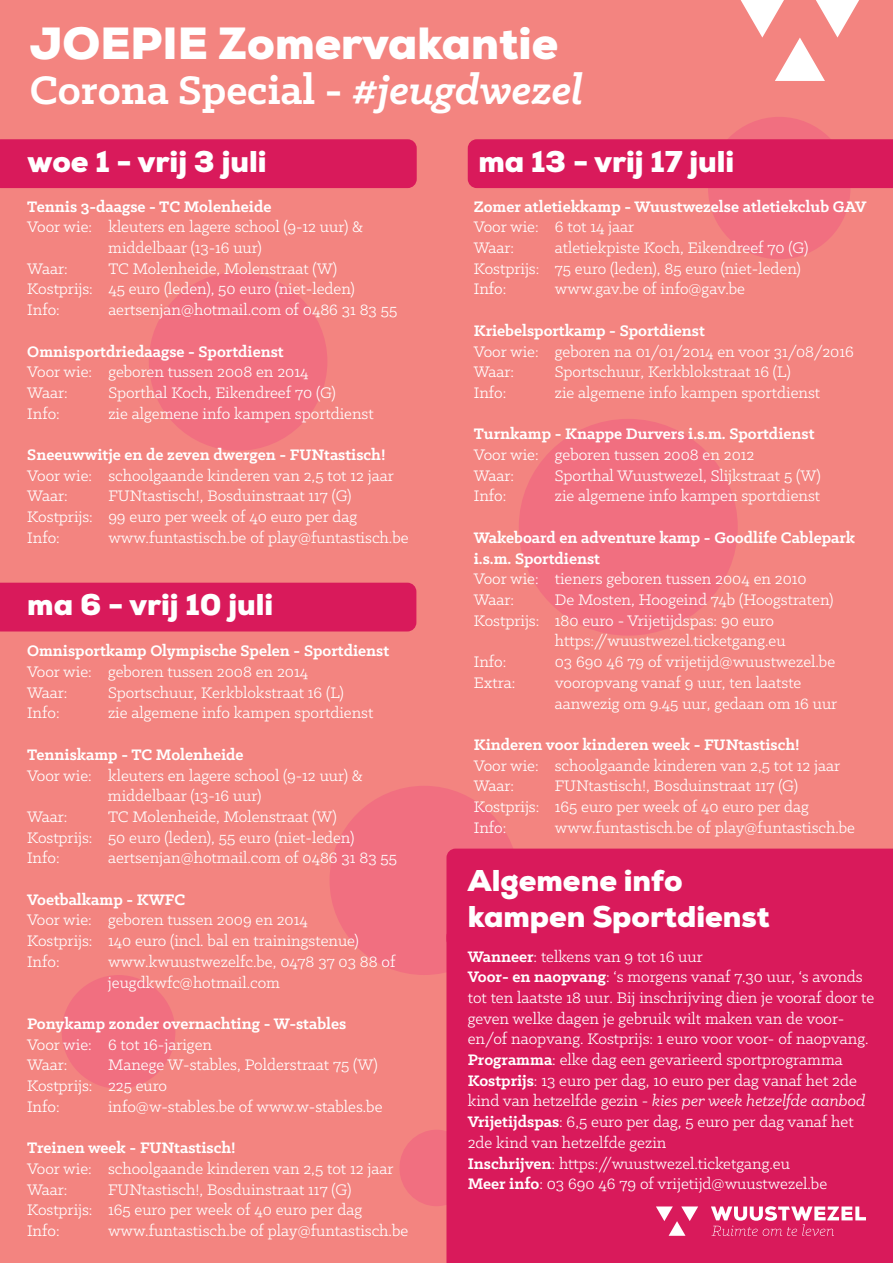
<style>
.page{position:relative;width:893px;height:1263px;background:#f38480}
.page>*{position:absolute;margin:0;border:0;box-sizing:border-box;transform-origin:0 0}
.t1{font:700 45px "Klinic Slab";color:#fff}
.t2{font:900 45px "Nexa";color:#fff}
.t3{font:900 30px "Nexa";color:#fff}
.t4{font:17.25px/20.7px "Klinic Slab";color:#fff}
.t5{font:700 17.25px/20.7px "Klinic Slab";color:#fff}
.s1{font-style:italic}
.s2{font-weight:700}
</style>
<div class="page">
<div style="left:0;top:139px;width:417px;height:49px;background:#d91a5b"></div>
<svg style="left:741px;top:0;width:118px;height:81px"></svg>
<div style="left:149px;top:272px;width:178px;height:179px;background:#f16f80;border-radius:50%"></div>
<div style="left:0;top:583px;width:416px;height:48px;background:#d91a5b"></div>
<div style="left:330px;top:786px;width:189px;height:189px;background:#f16f80;border-radius:50%"></div>
<div style="left:519px;top:419px;width:219px;height:217px;background:#f16f80;border-radius:50%"></div>
<div style="left:399px;top:1130px;width:75px;height:76px;background:#f16f80;border-radius:50%"></div>
<div style="left:446px;top:948px;width:447px;height:315px;background:#d91a5b"></div>
<div style="left:62px;top:975px;width:113px;height:114px;background:#f16f80;border-radius:50%"></div>
<div style="left:708px;top:117px;width:142px;height:142px;background:#f16f80;border-radius:50%"></div>
<svg style="left:656px;top:1206px;width:42px;height:30px"></svg>
<svg style="left:711px;top:1206px;width:155px;height:30px;background:#e45d8a"></svg>
<div style="left:468px;top:139px;width:425px;height:49px;background:#d91a5b"></div>
<div style="left:446px;top:848px;width:447px;height:100px;background:#d91a5b"></div>
<p class="t2" style="left:30px;top:14px;width:530px">JOEPIE Zomervakantie</p>
<p class="t1" style="left:30px;top:60px;width:555px">Corona Special - <span class="s1">#jeugdwezel</span></p>
<p class="t3" style="left:28px;top:142px;width:240px">woe 1 - vrij 3 juli</p>
<p class="t5" style="left:27px;top:196px;width:246px">Tennis 3-daagse - TC Molenheide</p>
<p class="t4" style="left:27px;top:216px;width:338px">Voor wie: kleuters en lagere school (9-12 uur) &amp;</p>
<p class="t4" style="left:108px;top:237px;width:155px">middelbaar (13-16 uur)</p>
<p class="t4" style="left:27px;top:258px;width:42px">Waar:</p>
<p class="t4" style="left:108px;top:258px;width:230px">TC Molenheide, Molenstraat (W)</p>
<p class="t4" style="left:27px;top:278px;width:329px">Kostprijs: 45 euro (leden), 50 euro (niet-leden)</p>
<p class="t4" style="left:27px;top:299px;width:34px">Info:</p>
<p class="t4" style="left:108px;top:299px;width:290px">aertsenjan@hotmail.com of 0486 31 83 55</p>
<p class="t5" style="left:27px;top:340px;width:258px">Omnisportdriedaagse - Sportdienst</p>
<p class="t4" style="left:27px;top:361px;width:283px">Voor wie: geboren tussen 2008 en 2014</p>
<p class="t4" style="left:27px;top:382px;width:42px">Waar:</p>
<p class="t4" style="left:108px;top:382px;width:229px">Sporthal Koch, Eikendreef 70 (G)</p>
<p class="t4" style="left:27px;top:402px;width:34px">Info:</p>
<p class="t4" style="left:108px;top:402px;width:267px">zie algemene info kampen sportdienst</p>
<p class="t5" style="left:27px;top:444px;width:360px">Sneeuwwitje en de zeven dwergen - FUNtastisch!</p>
<p class="t4" style="left:27px;top:465px;width:368px">Voor wie: schoolgaande kinderen van 2,5 tot 12 jaar</p>
<p class="t4" style="left:27px;top:485px;width:42px">Waar:</p>
<p class="t4" style="left:108px;top:485px;width:245px">FUNtastisch!, Bosduinstraat 117 (G)</p>
<p class="t4" style="left:27px;top:506px;width:331px">Kostprijs: 99 euro per week of 40 euro per dag</p>
<p class="t4" style="left:27px;top:527px;width:34px">Info:</p>
<p class="t4" style="left:108px;top:527px;width:302px">www.funtastisch.be of play@funtastisch.be</p>
<p class="t3" style="left:27px;top:585px;width:247px">ma 6 - vrij 10 juli</p>
<p class="t5" style="left:27px;top:640px;width:364px">Omnisportkamp Olympische Spelen - Sportdienst</p>
<p class="t4" style="left:27px;top:661px;width:283px">Voor wie: geboren tussen 2008 en 2014</p>
<p class="t4" style="left:27px;top:681px;width:42px">Waar:</p>
<p class="t4" style="left:108px;top:681px;width:237px">Sportschuur, Kerkblokstraat 16 (L)</p>
<p class="t4" style="left:27px;top:702px;width:34px">Info:</p>
<p class="t4" style="left:108px;top:702px;width:267px">zie algemene info kampen sportdienst</p>
<p class="t5" style="left:27px;top:744px;width:218px">Tenniskamp - TC Molenheide</p>
<p class="t4" style="left:27px;top:764px;width:338px">Voor wie: kleuters en lagere school (9-12 uur) &amp;</p>
<p class="t4" style="left:108px;top:785px;width:155px">middelbaar (13-16 uur)</p>
<p class="t4" style="left:27px;top:806px;width:42px">Waar:</p>
<p class="t4" style="left:108px;top:806px;width:230px">TC Molenheide, Molenstraat (W)</p>
<p class="t4" style="left:27px;top:826px;width:329px">Kostprijs: 50 euro (leden), 55 euro (niet-leden)</p>
<p class="t4" style="left:27px;top:847px;width:34px">Info:</p>
<p class="t4" style="left:108px;top:847px;width:290px">aertsenjan@hotmail.com of 0486 31 83 55</p>
<p class="t5" style="left:27px;top:889px;width:160px">Voetbalkamp - KWFC</p>
<p class="t4" style="left:27px;top:909px;width:282px">Voor wie: geboren tussen 2009 en 2014</p>
<p class="t4" style="left:27px;top:930px;width:333px">Kostprijs: 140 euro (incl. bal en trainingstenue)</p>
<p class="t4" style="left:27px;top:951px;width:34px">Info:</p>
<p class="t4" style="left:108px;top:951px;width:289px">www.kwuustwezelfc.be, 0478 37 03 88 of</p>
<p class="t4" style="left:108px;top:971px;width:174px">jeugdkwfc@hotmail.com</p>
<p class="t5" style="left:27px;top:1013px;width:321px">Ponykamp zonder overnachting - W-stables</p>
<p class="t4" style="left:27px;top:1033px;width:187px">Voor wie: 6 tot 16-jarigen</p>
<p class="t4" style="left:27px;top:1054px;width:42px">Waar:</p>
<p class="t4" style="left:108px;top:1054px;width:271px">Manege W-stables, Polderstraat 75 (W)</p>
<p class="t4" style="left:27px;top:1075px;width:142px">Kostprijs: 225 euro</p>
<p class="t4" style="left:27px;top:1095px;width:34px">Info:</p>
<p class="t4" style="left:108px;top:1095px;width:276px">info@w-stables.be of www.w-stables.be</p>
<p class="t5" style="left:27px;top:1137px;width:210px">Treinen week - FUNtastisch!</p>
<p class="t4" style="left:27px;top:1158px;width:368px">Voor wie: schoolgaande kinderen van 2,5 tot 12 jaar</p>
<p class="t4" style="left:27px;top:1178px;width:42px">Waar:</p>
<p class="t4" style="left:108px;top:1178px;width:245px">FUNtastisch!, Bosduinstraat 117 (G)</p>
<p class="t4" style="left:27px;top:1199px;width:337px">Kostprijs: 165 euro per week of 40 euro per dag</p>
<p class="t4" style="left:27px;top:1220px;width:34px">Info:</p>
<p class="t4" style="left:108px;top:1220px;width:302px">www.funtastisch.be of play@funtastisch.be</p>
<p class="t3" style="left:478px;top:142px;width:257px">ma 13 - vrij 17 juli</p>
<p class="t5" style="left:474px;top:196px;width:394px">Zomer atletiekkamp - Wuustwezelse atletiekclub GAV</p>
<p class="t4" style="left:474px;top:216px;width:162px">Voor wie: 6 tot 14 jaar</p>
<p class="t4" style="left:474px;top:237px;width:42px">Waar:</p>
<p class="t4" style="left:555px;top:237px;width:255px">atletiekpiste Koch, Eikendreef 70 (G)</p>
<p class="t4" style="left:474px;top:258px;width:329px">Kostprijs: 75 euro (leden), 85 euro (niet-leden)</p>
<p class="t4" style="left:474px;top:278px;width:34px">Info:</p>
<p class="t4" style="left:555px;top:278px;width:192px">www.gav.be of info@gav.be</p>
<p class="t5" style="left:474px;top:320px;width:233px">Kriebelsportkamp - Sportdienst</p>
<p class="t4" style="left:474px;top:340px;width:381px">Voor wie: geboren na 01/01/2014 en voor 31/08/2016</p>
<p class="t4" style="left:474px;top:361px;width:42px">Waar:</p>
<p class="t4" style="left:555px;top:361px;width:237px">Sportschuur, Kerkblokstraat 16 (L)</p>
<p class="t4" style="left:474px;top:382px;width:34px">Info:</p>
<p class="t4" style="left:555px;top:382px;width:267px">zie algemene info kampen sportdienst</p>
<p class="t5" style="left:474px;top:423px;width:342px">Turnkamp - Knappe Durvers i.s.m. Sportdienst</p>
<p class="t4" style="left:474px;top:444px;width:282px">Voor wie: geboren tussen 2008 en 2012</p>
<p class="t4" style="left:474px;top:465px;width:42px">Waar:</p>
<p class="t4" style="left:555px;top:465px;width:267px">Sporthal Wuustwezel, Slijkstraat 5 (W)</p>
<p class="t4" style="left:474px;top:485px;width:34px">Info:</p>
<p class="t4" style="left:555px;top:485px;width:267px">zie algemene info kampen sportdienst</p>
<p class="t5" style="left:474px;top:527px;width:383px">Wakeboard en adventure kamp - Goodlife Cablepark i.s.m. Sportdienst</p>
<p class="t4" style="left:474px;top:568px;width:334px">Voor wie: tieners geboren tussen 2004 en 2010</p>
<p class="t4" style="left:474px;top:589px;width:42px">Waar:</p>
<p class="t4" style="left:555px;top:589px;width:280px">De Mosten, Hoogeind 74b (Hoogstraten)</p>
<p class="t4" style="left:474px;top:609px;width:302px">Kostprijs: 180 euro - Vrijetijdspas: 90 euro</p>
<p class="t4" style="left:555px;top:630px;width:232px">https://wuustwezel.ticketgang.eu</p>
<p class="t4" style="left:474px;top:651px;width:34px">Info:</p>
<p class="t4" style="left:555px;top:651px;width:282px">03 690 46 79 of vrijetijd@wuustwezel.be</p>
<p class="t4" style="left:474px;top:672px;width:43px">Extra:</p>
<p class="t4" style="left:555px;top:672px;width:248px">vooropvang vanaf 9 uur, ten laatste</p>
<p class="t4" style="left:555px;top:692px;width:284px">aanwezig om 9.45 uur, gedaan om 16 uur</p>
<p class="t5" style="left:474px;top:734px;width:327px">Kinderen voor kinderen week - FUNtastisch!</p>
<p class="t4" style="left:474px;top:754px;width:368px">Voor wie: schoolgaande kinderen van 2,5 tot 12 jaar</p>
<p class="t4" style="left:474px;top:775px;width:42px">Waar:</p>
<p class="t4" style="left:555px;top:775px;width:245px">FUNtastisch!, Bosduinstraat 117 (G)</p>
<p class="t4" style="left:474px;top:796px;width:337px">Kostprijs: 165 euro per week of 40 euro per dag</p>
<p class="t4" style="left:474px;top:816px;width:34px">Info:</p>
<p class="t4" style="left:555px;top:816px;width:302px">www.funtastisch.be of play@funtastisch.be</p>
<p class="t3" style="left:468px;top:861px;width:216px">Algemene info</p>
<p class="t3" style="left:468px;top:897px;width:304px">kampen Sportdienst</p>
<p class="t4" style="left:468px;top:945px;width:237px"><span class="s2">Wanneer</span>: telkens van 9 tot 16 uur</p>
<p class="t4" style="left:468px;top:966px;width:408px"><span class="s2">Voor- en naopvang</span>: ‘s morgens vanaf 7.30 uur, ‘s avonds tot ten laatste 18 uur. Bij inschrijving dien je vooraf door te geven welke dagen je gebruik wilt maken van de voor-</p>
<p class="t4" style="left:468px;top:1028px;width:402px">en/of naopvang. Kostprijs: 1 euro voor voor- of naopvang.</p>
<p class="t4" style="left:468px;top:1049px;width:376px"><span class="s2">Programma</span>: elke dag een gevarieerd sportprogramma</p>
<p class="t4" style="left:468px;top:1069px;width:399px"><span class="s2">Kostprijs</span>: 13 euro per dag, 10 euro per dag vanaf het 2de kind van hetzelfde gezin - <span class="s1">kies per week hetzelfde aanbod</span></p>
<p class="t4" style="left:468px;top:1111px;width:387px"><span class="s2">Vrijetijdspas</span>: 6,5 euro per dag, 5 euro per dag vanaf het<br>2de kind van hetzelfde gezin</p>
<p class="t4" style="left:468px;top:1152px;width:324px"><span class="s2">Inschrijven</span>: https://wuustwezel.ticketgang.eu</p>
<p class="t4" style="left:468px;top:1173px;width:361px"><span class="s2">Meer info</span>: 03 690 46 79 of vrijetijd@wuustwezel.be</p>
</div>
